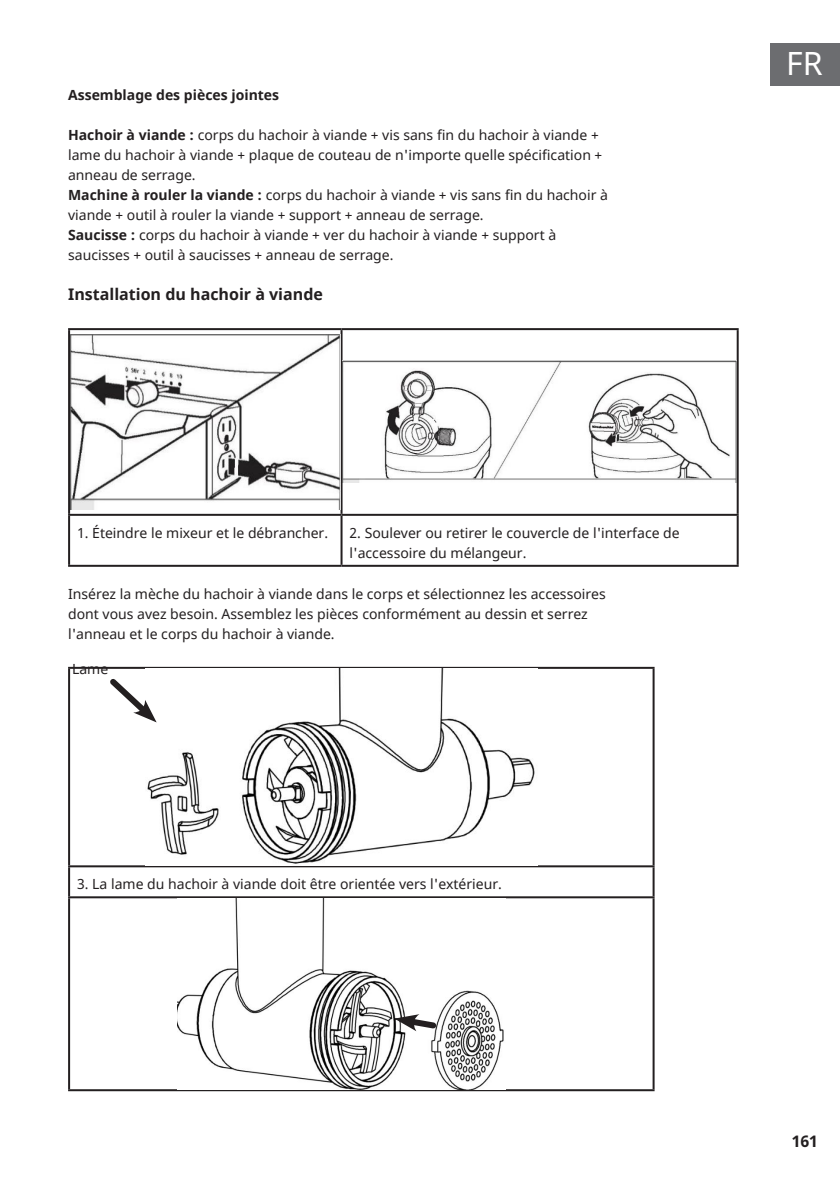
<style>
.page{position:relative;width:840px;height:1191px;background:#fff}
.page>*{position:absolute;margin:0;border:0;box-sizing:border-box;transform-origin:0 0}
.t1{font:32px "Noto Sans";color:#fff}
.Subheading1{font:700 16px "Noto Sans";color:#231f20}
.Base_Text{font:14px/20px "Noto Sans";color:#231f20}
.Base_Text-2{font:700 14px "Noto Sans";color:#231f20}
.s1{font-weight:700}
</style>
<div class="page">
<div style="left:770px;top:43px;width:69px;height:42px;background:#6c6d70"></div>
<hr style="left:68px;top:328px;width:273px;height:2px;background:#231f20">
<hr style="left:68px;top:330px;width:2px;height:184px;background:#231f20">
<hr style="left:341px;top:328px;width:397px;height:2px;background:#231f20">
<hr style="left:340px;top:330px;width:2px;height:184px;background:#231f20">
<hr style="left:736px;top:330px;width:2px;height:184px;background:#231f20">
<hr style="left:68px;top:514px;width:273px;height:2px;background:#231f20">
<hr style="left:68px;top:516px;width:2px;height:49px;background:#231f20">
<hr style="left:341px;top:514px;width:397px;height:2px;background:#231f20">
<hr style="left:340px;top:516px;width:2px;height:49px;background:#231f20">
<hr style="left:736px;top:516px;width:2px;height:49px;background:#231f20">
<hr style="left:68px;top:565px;width:273px;height:2px;background:#231f20">
<hr style="left:341px;top:565px;width:397px;height:2px;background:#231f20">
<img style="left:70px;top:334px;width:270px;height:176px">
<img style="left:342px;top:361px;width:394px;height:122px">
<hr style="left:68px;top:667px;width:586px;height:2px;background:#231f20">
<hr style="left:68px;top:669px;width:2px;height:196px;background:#231f20">
<hr style="left:652px;top:669px;width:2px;height:196px;background:#231f20">
<hr style="left:68px;top:865px;width:586px;height:2px;background:#231f20">
<hr style="left:68px;top:867px;width:2px;height:29px;background:#231f20">
<hr style="left:652px;top:867px;width:2px;height:29px;background:#231f20">
<hr style="left:68px;top:896px;width:586px;height:2px;background:#231f20">
<hr style="left:68px;top:898px;width:2px;height:191px;background:#231f20">
<hr style="left:652px;top:898px;width:2px;height:191px;background:#231f20">
<hr style="left:68px;top:1089px;width:586px;height:2px;background:#231f20">
<img style="left:147px;top:669px;width:388px;height:195px">
<img style="left:177px;top:898px;width:327px;height:191px">
<svg style="left:110px;top:673px;width:46px;height:49px"></svg>
<svg style="left:394px;top:1014px;width:46px;height:18px"></svg>
<p class="Base_Text-2" style="left:68px;top:85px;width:212px">Assemblage des pièces jointes</p>
<p class="Base_Text" style="left:68px;top:125px;width:535px"><span class="s1">Hachoir à viande :</span> corps du hachoir à viande + vis sans fin du hachoir à viande + lame du hachoir à viande + plaque de couteau de n'importe quelle spécification + anneau de serrage.</p>
<p class="Base_Text" style="left:68px;top:185px;width:541px"><span class="s1">Machine à rouler la viande :</span> corps du hachoir à viande + vis sans fin du hachoir à viande + outil à rouler la viande + support + anneau de serrage.</p>
<p class="Base_Text" style="left:68px;top:225px;width:489px"><span class="s1">Saucisse :</span> corps du hachoir à viande + ver du hachoir à viande + support à saucisses + outil à saucisses + anneau de serrage.</p>
<p class="Subheading1" style="left:68px;top:283px;width:256px">Installation du hachoir à viande</p>
<p class="Base_Text" style="left:77px;top:523px;width:252px">1. Éteindre le mixeur et le débrancher.</p>
<p class="Base_Text" style="left:349px;top:523px;width:331px">2. Soulever ou retirer le couvercle de l'interface de l'accessoire du mélangeur.</p>
<p class="Base_Text" style="left:68px;top:584px;width:539px">Insérez la mèche du hachoir à viande dans le corps et sélectionnez les accessoires dont vous avez besoin. Assemblez les pièces conformément au dessin et serrez l'anneau et le corps du hachoir à viande.</p>
<p class="Base_Text" style="left:72px;top:659px;width:38px">Lame</p>
<p class="Base_Text" style="left:77px;top:874px;width:426px">3. La lame du hachoir à viande doit être orientée vers l'extérieur.</p>
<h1 class="t1" style="left:785px;top:42px;width:38px">FR</h1>
<p class="Subheading1" style="left:791px;top:1130px;width:28px">161</p>
</div>
